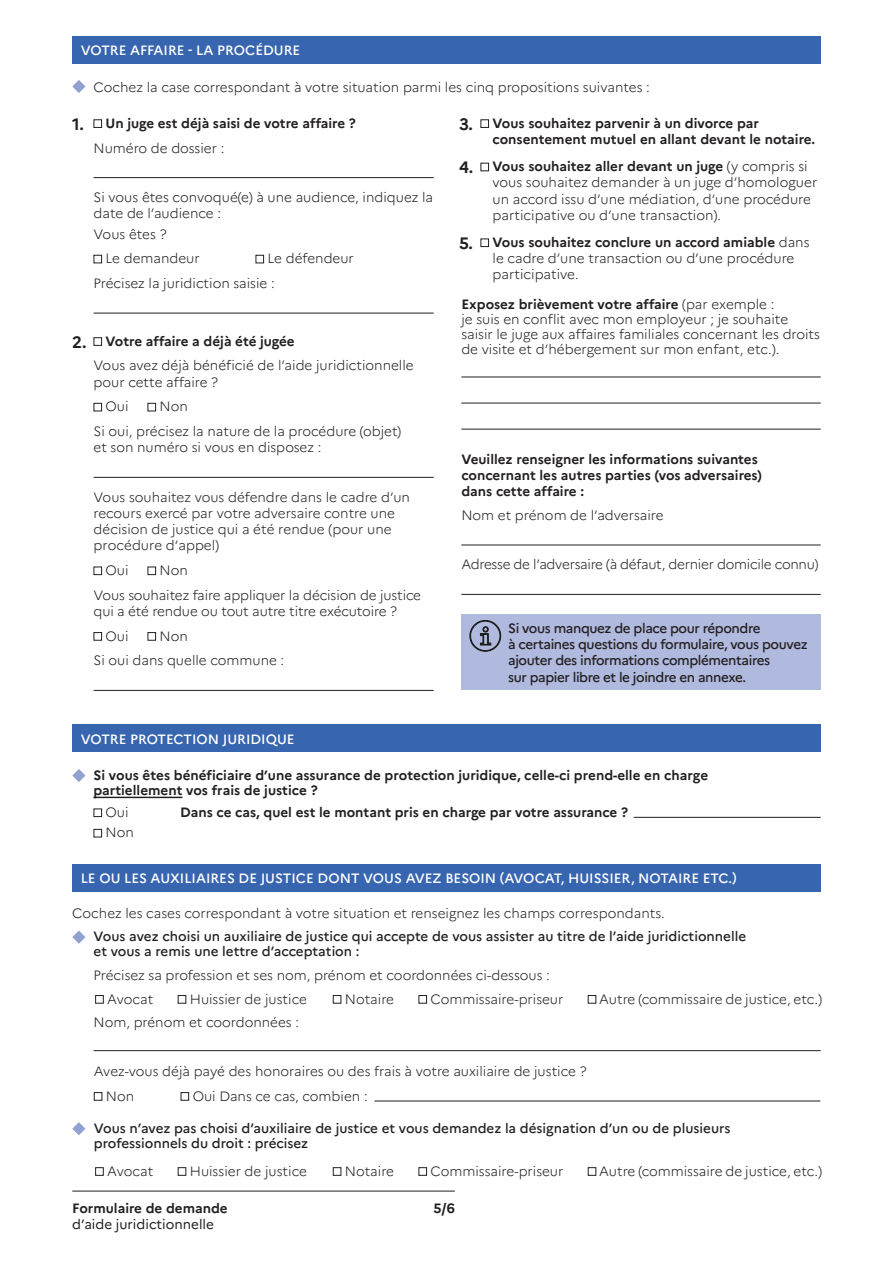
<style>
.page{position:relative;width:893px;height:1263px;background:#fff}
.page>*{position:absolute;margin:0;border:0;box-sizing:border-box;transform-origin:0 0}
.t1{font:700 16.5px "Marianne";color:#221f1f}
.t2{font:300 13.5px/16.2px "Marianne";color:#221f1f}
.t3{font:700 13.5px/16.2px "Marianne";color:#221f1f}
.t4{font:500 13.5px/15px "Marianne";letter-spacing:-.005em;color:#221f1f}
.t5{font:500 13.5px/16.2px "Marianne";letter-spacing:-.03em;color:#221f1f}
.t6{font:500 13.5px "Marianne";color:#fff}
.t7{font:300 13.5px "Marianne";letter-spacing:-.02em;color:#221f1f}
.t8{font:13.5px "Marianne";color:#221f1f}
.s1{font-weight:700}
</style>
<div class="page">
<hr style="left:72px;top:1191px;width:383px;height:1px;background:#221f1f">
<div style="left:72px;top:36px;width:749px;height:27px;background:#3765b0"></div>
<hr style="left:94px;top:177px;width:340px;height:1px;background:#221f1f">
<hr style="left:94px;top:313px;width:340px;height:1px;background:#221f1f">
<div style="left:94px;top:119px;width:8px;height:9px;border:1px solid #221f1f"></div>
<div style="left:94px;top:255px;width:8px;height:8px;border:1px solid #221f1f"></div>
<div style="left:256px;top:255px;width:8px;height:8px;border:1px solid #221f1f"></div>
<div style="left:480px;top:119px;width:9px;height:9px;border:1px solid #221f1f"></div>
<div style="left:480px;top:163px;width:9px;height:8px;border:1px solid #221f1f"></div>
<hr style="left:94px;top:477px;width:340px;height:1px;background:#221f1f">
<hr style="left:94px;top:690px;width:340px;height:1px;background:#221f1f">
<div style="left:94px;top:337px;width:8px;height:9px;border:1px solid #221f1f"></div>
<div style="left:94px;top:403px;width:8px;height:8px;border:1px solid #221f1f"></div>
<div style="left:148px;top:403px;width:8px;height:8px;border:1px solid #221f1f"></div>
<div style="left:94px;top:567px;width:8px;height:8px;border:1px solid #221f1f"></div>
<div style="left:148px;top:567px;width:8px;height:8px;border:1px solid #221f1f"></div>
<div style="left:94px;top:632px;width:8px;height:9px;border:1px solid #221f1f"></div>
<div style="left:148px;top:632px;width:8px;height:9px;border:1px solid #221f1f"></div>
<div style="left:480px;top:239px;width:9px;height:8px;border:1px solid #221f1f"></div>
<svg style="left:72px;top:80px;width:14px;height:13px"></svg>
<hr style="left:461px;top:545px;width:360px;height:1px;background:#221f1f">
<hr style="left:461px;top:594px;width:360px;height:1px;background:#221f1f">
<hr style="left:634px;top:817px;width:187px;height:1px;background:#221f1f">
<div style="left:94px;top:808px;width:8px;height:9px;border:1px solid #221f1f"></div>
<div style="left:94px;top:829px;width:8px;height:8px;border:1px solid #221f1f"></div>
<div style="left:72px;top:725px;width:749px;height:27px;background:#3765b0"></div>
<div style="left:461px;top:614px;width:360px;height:76px;background:#b0b9de"></div>
<svg style="left:469px;top:620px;width:32px;height:32px"></svg>
<div style="left:72px;top:864px;width:749px;height:28px;background:#3765b0"></div>
<hr style="left:94px;top:1050px;width:727px;height:1px;background:#221f1f">
<hr style="left:375px;top:1100px;width:445px;height:1px;background:#221f1f">
<div style="left:94px;top:1092px;width:8px;height:8px;border:1px solid #221f1f"></div>
<div style="left:181px;top:1092px;width:8px;height:8px;border:1px solid #221f1f"></div>
<div style="left:588px;top:1167px;width:8px;height:9px;border:1px solid #221f1f"></div>
<div style="left:588px;top:995px;width:8px;height:8px;border:1px solid #221f1f"></div>
<div style="left:95px;top:1167px;width:9px;height:9px;border:1px solid #221f1f"></div>
<div style="left:95px;top:995px;width:9px;height:8px;border:1px solid #221f1f"></div>
<div style="left:178px;top:1167px;width:8px;height:9px;border:1px solid #221f1f"></div>
<div style="left:178px;top:995px;width:8px;height:8px;border:1px solid #221f1f"></div>
<div style="left:333px;top:1167px;width:8px;height:9px;border:1px solid #221f1f"></div>
<div style="left:333px;top:995px;width:8px;height:8px;border:1px solid #221f1f"></div>
<div style="left:418px;top:1167px;width:9px;height:9px;border:1px solid #221f1f"></div>
<div style="left:418px;top:995px;width:9px;height:8px;border:1px solid #221f1f"></div>
<hr style="left:461px;top:429px;width:360px;height:1px;background:#221f1f">
<hr style="left:461px;top:403px;width:360px;height:1px;background:#221f1f">
<hr style="left:461px;top:377px;width:360px;height:1px;background:#221f1f">
<svg style="left:72px;top:930px;width:14px;height:14px"></svg>
<svg style="left:72px;top:1122px;width:14px;height:13px"></svg>
<svg style="left:72px;top:769px;width:14px;height:13px"></svg>
<hr style="left:93px;top:797px;width:89px;height:1px;background:#221f1f">
<p class="t6" style="left:81px;top:43px;width:221px">VOTRE AFFAIRE - LA PROCÉDURE</p>
<p class="t2" style="left:94px;top:79px;width:558px">Cochez la case correspondant à votre situation parmi les cinq propositions suivantes :</p>
<p class="t3" style="left:106px;top:115px;width:252px">Un juge est déjà saisi de votre affaire ?</p>
<p class="t2" style="left:94px;top:140px;width:132px">Numéro de dossier :</p>
<p class="t2" style="left:94px;top:189px;width:341px">Si vous êtes convoqué(e) à une audience, indiquez la date de l’audience :</p>
<p class="t2" style="left:106px;top:222px;width:96px;line-height:24.8px;text-indent:-12px">Vous êtes ?<br>Le demandeur</p>
<p class="t3" style="left:493px;top:115px;width:324px">Vous souhaitez parvenir à un divorce par consentement mutuel en allant devant le notaire.</p>
<p class="t2" style="left:493px;top:159px;width:326px"><span class="s1">Vous souhaitez aller devant un juge</span> (y compris si vous souhaitez demander à un juge d’homologuer un accord issu d’une médiation, d’une procédure participative ou d’une transaction).</p>
<p class="t1" style="left:459px;top:115px;width:15px">3.</p>
<p class="t1" style="left:459px;top:159px;width:16px">4.</p>
<p class="t1" style="left:72px;top:115px;width:13px">1.</p>
<p class="t2" style="left:493px;top:234px;width:319px"><span class="s1">Vous souhaitez conclure un accord amiable</span> dans le cadre d’une transaction ou d’une procédure participative.</p>
<p class="t1" style="left:459px;top:234px;width:15px">5.</p>
<p class="t2" style="left:94px;top:247px;width:262px;line-height:24.8px;text-indent:174px">Le défendeur<br>Précisez la juridiction saisie :</p>
<p class="t1" style="left:72px;top:333px;width:16px">2.</p>
<p class="t3" style="left:106px;top:333px;width:191px">Votre affaire a déjà été jugée</p>
<p class="t2" style="left:94px;top:358px;width:322px">Vous avez déjà bénéficié de l’aide juridictionnelle pour cette affaire ?</p>
<p class="t2" style="left:106px;top:399px;width:25px">Oui</p>
<p class="t2" style="left:94px;top:395px;width:309px;line-height:24.8px;text-indent:66px">Non<br>Si oui, précisez la nature de la procédure (objet)</p>
<p class="t2" style="left:94px;top:440px;width:229px">et son numéro si vous en disposez :</p>
<p class="t2" style="left:94px;top:489px;width:318px">Vous souhaitez vous défendre dans le cadre d’un recours exercé par votre adversaire contre une décision de justice qui a été rendue (pour une procédure d’appel)</p>
<p class="t2" style="left:106px;top:562px;width:25px">Oui</p>
<p class="t2" style="left:94px;top:558px;width:329px;line-height:24.8px;text-indent:66px">Non<br>Vous souhaitez faire appliquer la décision de justice</p>
<p class="t2" style="left:106px;top:599px;width:293px;line-height:24.8px;text-indent:-12px">qui a été rendue ou tout autre titre exécutoire ?<br>Oui</p>
<p class="t2" style="left:94px;top:624px;width:192px;line-height:24.8px;text-indent:66px">Non<br>Si oui dans quelle commune :</p>
<p class="t6" style="left:81px;top:731px;width:215px">VOTRE PROTECTION JURIDIQUE</p>
<p class="t2" style="left:461px;top:297px;width:360px;line-height:15px"><span class="s1">Exposez brièvement votre affaire</span> (par exemple :<br>je suis en conflit avec mon employeur ; je souhaite saisir le juge aux affaires familiales concernant les droits de visite et d’hébergement sur mon enfant, etc.).</p>
<p class="t3" style="left:461px;top:451px;width:302px">Veuillez renseigner les informations suivantes concernant les autres parties (vos adversaires) dans cette affaire :</p>
<p class="t2" style="left:461px;top:507px;width:204px">Nom et prénom de l’adversaire</p>
<p class="t7" style="left:461px;top:557px;width:359px">Adresse de l’adversaire (à défaut, dernier domicile connu)</p>
<p class="t5" style="left:508px;top:620px;width:301px">Si vous manquez de place pour répondre<br>à certaines questions du formulaire, vous pouvez ajouter des informations complémentaires<br>sur papier libre et le joindre en annexe.</p>
<p class="t3" style="left:93px;top:768px;width:616px;line-height:14.7px">Si vous êtes bénéficiaire d’une assurance de protection juridique, celle-ci prend-elle en charge partiellement vos frais de justice ?</p>
<p class="t2" style="left:106px;top:804px;width:25px">Oui</p>
<p class="t3" style="left:180px;top:804px;width:449px">Dans ce cas, quel est le montant pris en charge par votre assurance ?</p>
<p class="t2" style="left:106px;top:825px;width:30px">Non</p>
<p class="t6" style="left:81px;top:871px;width:657px">LE OU LES AUXILIAIRES DE JUSTICE DONT VOUS AVEZ BESOIN (AVOCAT, HUISSIER, NOTAIRE ETC.)</p>
<p class="t2" style="left:72px;top:905px;width:594px">Cochez les cases correspondant à votre situation et renseignez les champs correspondants.</p>
<p class="t4" style="left:94px;top:929px;width:654px">Vous avez choisi un auxiliaire de justice qui accepte de vous assister au titre de l’aide juridictionnelle et vous a remis une lettre d’acceptation :</p>
<p class="t2" style="left:94px;top:967px;width:458px">Précisez sa profession et ses nom, prénom et coordonnées ci-dessous :</p>
<p class="t2" style="left:94px;top:1014px;width:207px">Nom, prénom et coordonnées :</p>
<p class="t2" style="left:106px;top:1059px;width:482px;line-height:24.8px;text-indent:-12px">Avez-vous déjà payé des honoraires ou des frais à votre auxiliaire de justice ?<br>Non</p>
<p class="t2" style="left:190px;top:991px;width:119px">Huissier de justice</p>
<p class="t2" style="left:345px;top:991px;width:51px">Notaire</p>
<p class="t2" style="left:431px;top:991px;width:134px">Commissaire-priseur</p>
<p class="t2" style="left:599px;top:991px;width:224px">Autre (commissaire de justice, etc.)</p>
<p class="t2" style="left:107px;top:991px;width:47px">Avocat</p>
<p class="t2" style="left:193px;top:1088px;width:176px">Oui Dans ce cas, combien :</p>
<p class="t4" style="left:94px;top:1121px;width:638px">Vous n’avez pas choisi d’auxiliaire de justice et vous demandez la désignation d’un ou de plusieurs professionnels du droit : précisez</p>
<p class="t2" style="left:599px;top:1163px;width:224px">Autre (commissaire de justice, etc.)</p>
<p class="t2" style="left:190px;top:1163px;width:119px">Huissier de justice</p>
<p class="t2" style="left:345px;top:1163px;width:51px">Notaire</p>
<p class="t2" style="left:431px;top:1163px;width:134px">Commissaire-priseur</p>
<p class="t2" style="left:107px;top:1163px;width:47px">Avocat</p>
<p class="t3" style="left:72px;top:1200px;width:157px">Formulaire de demande</p>
<p class="t3" style="left:433px;top:1200px;width:23px">5/6</p>
<p class="t8" style="left:72px;top:1219px;width:143px">d’aide juridictionnelle</p>
</div>
